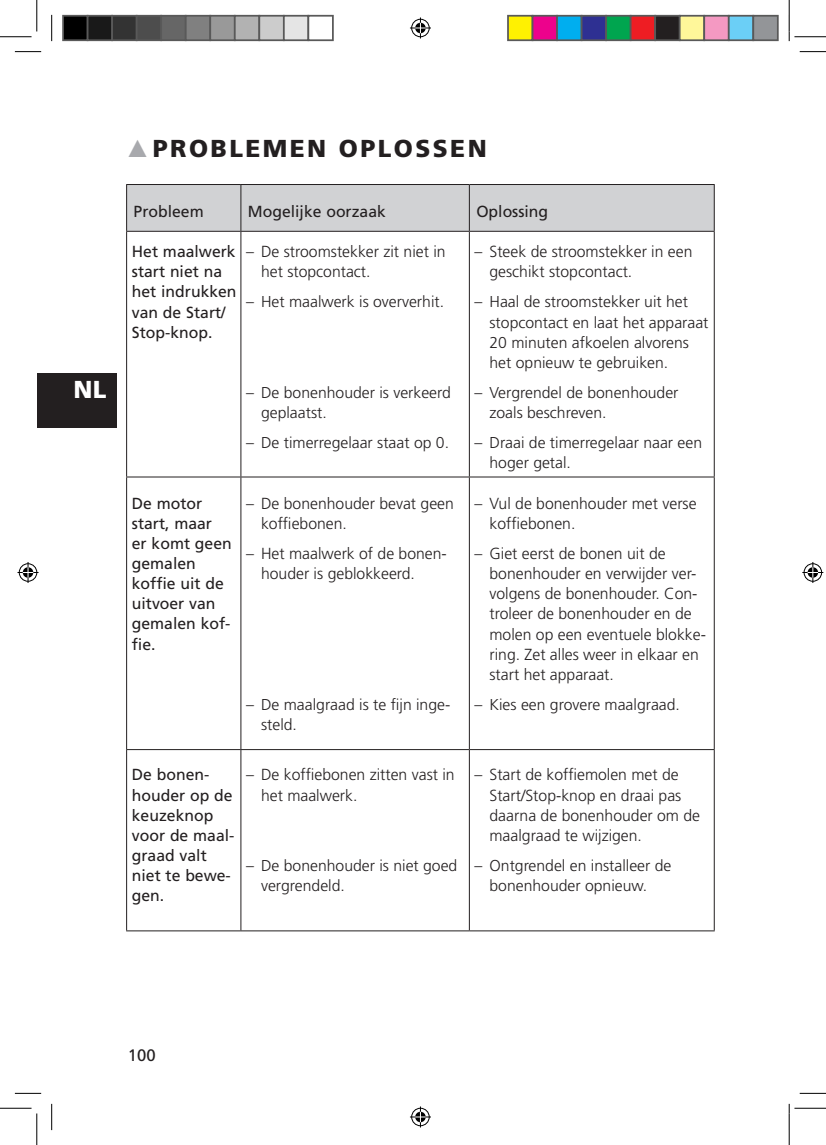
<style>
.page{position:relative;width:826px;height:1145px;background:#fff}
.page>*{position:absolute;margin:0;border:0;box-sizing:border-box;transform-origin:0 0}
.t1{font:900 24.5px "Frutiger";letter-spacing:.1em;color:#231f20}
.t2{font:900 24.5px "Frutiger";color:#fff}
.t3{font:16.62px "Frutiger";color:#231f20}
.t4{font:300 16.1px/20.1px "Frutiger";color:#231f20}
.t5{font:16.1px/20.1px "Frutiger";color:#231f20}
.t6{font:300 15.75px/20.1px "Frutiger";color:#231f20}
.s1{color:#a8a9ad}
.s2{font-size:16.1px}
</style>
<div class="page">
<div style="left:37px;top:373px;width:79px;height:55px;background:#231f20"></div>
<div style="left:127px;top:185px;width:586px;height:46px;background:#d1d2d4"></div>
<svg style="left:127px;top:232px;width:586px;height:698px"></svg>
<hr style="left:240px;top:185px;width:1px;height:46px;background:#231f20">
<hr style="left:468px;top:185px;width:1px;height:46px;background:#231f20">
<hr style="left:126px;top:231px;width:115px;height:1px;background:#231f20">
<hr style="left:126px;top:477px;width:115px;height:1px;background:#231f20">
<hr style="left:126px;top:749px;width:115px;height:1px;background:#231f20">
<hr style="left:240px;top:232px;width:1px;height:245px;background:#231f20">
<hr style="left:240px;top:477px;width:1px;height:272px;background:#231f20">
<hr style="left:240px;top:750px;width:1px;height:180px;background:#231f20">
<hr style="left:241px;top:231px;width:228px;height:1px;background:#231f20">
<hr style="left:469px;top:231px;width:245px;height:1px;background:#231f20">
<hr style="left:468px;top:232px;width:1px;height:245px;background:#231f20">
<hr style="left:468px;top:477px;width:1px;height:272px;background:#231f20">
<hr style="left:468px;top:750px;width:1px;height:180px;background:#231f20">
<hr style="left:241px;top:477px;width:228px;height:1px;background:#231f20">
<hr style="left:469px;top:477px;width:245px;height:1px;background:#231f20">
<hr style="left:241px;top:749px;width:228px;height:1px;background:#231f20">
<hr style="left:469px;top:749px;width:245px;height:1px;background:#231f20">
<hr style="left:126px;top:185px;width:1px;height:46px;background:#231f20">
<hr style="left:126px;top:184px;width:115px;height:1px;background:#231f20">
<hr style="left:241px;top:184px;width:228px;height:1px;background:#231f20">
<hr style="left:469px;top:184px;width:245px;height:1px;background:#231f20">
<hr style="left:713px;top:185px;width:1px;height:46px;background:#231f20">
<hr style="left:126px;top:232px;width:1px;height:245px;background:#231f20">
<hr style="left:713px;top:232px;width:1px;height:245px;background:#231f20">
<hr style="left:126px;top:477px;width:1px;height:272px;background:#231f20">
<hr style="left:713px;top:477px;width:1px;height:272px;background:#231f20">
<hr style="left:126px;top:750px;width:1px;height:180px;background:#231f20">
<hr style="left:126px;top:930px;width:115px;height:1px;background:#231f20">
<hr style="left:241px;top:930px;width:228px;height:1px;background:#231f20">
<hr style="left:713px;top:750px;width:1px;height:180px;background:#231f20">
<hr style="left:469px;top:930px;width:245px;height:1px;background:#231f20">
<svg style="left:15px;top:51px;width:26px;height:1px"></svg>
<svg style="left:799px;top:51px;width:26px;height:1px"></svg>
<svg style="left:15px;top:1093px;width:26px;height:1px"></svg>
<svg style="left:799px;top:1093px;width:26px;height:1px"></svg>
<svg style="left:51px;top:15px;width:1px;height:26px"></svg>
<svg style="left:51px;top:1104px;width:1px;height:26px"></svg>
<hr style="left:0;top:36px;width:32px;height:1px;background:#000">
<hr style="left:794px;top:36px;width:31px;height:1px;background:#000">
<hr style="left:0;top:1108px;width:32px;height:1px;background:#000">
<hr style="left:794px;top:1108px;width:31px;height:1px;background:#000">
<hr style="left:36px;top:0;width:1px;height:31px;background:#000">
<hr style="left:36px;top:1113px;width:1px;height:32px;background:#000">
<hr style="left:788px;top:0;width:1px;height:31px;background:#000">
<hr style="left:788px;top:1113px;width:1px;height:32px;background:#000">
<svg style="left:410px;top:17px;width:20px;height:21px"></svg>
<svg style="left:410px;top:1106px;width:20px;height:21px"></svg>
<svg style="left:18px;top:562px;width:21px;height:21px"></svg>
<svg style="left:802px;top:562px;width:20px;height:21px"></svg>
<div style="left:63px;top:16px;width:25px;height:24px;background:#000"></div>
<div style="left:62px;top:15px;width:26px;height:26px;border:2px solid #595959"></div>
<div style="left:88px;top:16px;width:24px;height:24px;background:#191919"></div>
<div style="left:87px;top:15px;width:26px;height:26px;border:2px solid #595959"></div>
<div style="left:112px;top:16px;width:25px;height:24px;background:#333"></div>
<div style="left:111px;top:15px;width:26px;height:26px;border:2px solid #595959"></div>
<div style="left:137px;top:16px;width:24px;height:24px;background:#4d4d4d"></div>
<div style="left:136px;top:15px;width:26px;height:26px;border:2px solid #595959"></div>
<div style="left:161px;top:16px;width:25px;height:24px;background:#666"></div>
<div style="left:160px;top:15px;width:26px;height:26px;border:2px solid #595959"></div>
<div style="left:186px;top:16px;width:24px;height:24px;background:#808080"></div>
<div style="left:185px;top:15px;width:26px;height:26px;border:2px solid #595959"></div>
<div style="left:210px;top:16px;width:25px;height:24px;background:#999"></div>
<div style="left:209px;top:15px;width:26px;height:26px;border:2px solid #595959"></div>
<div style="left:235px;top:16px;width:24px;height:24px;background:#b2b2b2"></div>
<div style="left:234px;top:15px;width:26px;height:26px;border:2px solid #595959"></div>
<div style="left:259px;top:16px;width:25px;height:24px;background:#ccc"></div>
<div style="left:258px;top:15px;width:26px;height:26px;border:2px solid #595959"></div>
<div style="left:284px;top:16px;width:24px;height:24px;background:#e5e5e5"></div>
<div style="left:283px;top:15px;width:26px;height:26px;border:2px solid #595959"></div>
<div style="left:307px;top:15px;width:26px;height:26px;border:2px solid #595959"></div>
<div style="left:507px;top:16px;width:25px;height:24px;background:#fff101"></div>
<div style="left:507px;top:15px;width:26px;height:26px;border:2px solid #595959"></div>
<div style="left:532px;top:16px;width:24px;height:24px;background:#ed028c"></div>
<div style="left:531px;top:15px;width:26px;height:26px;border:2px solid #595959"></div>
<div style="left:556px;top:16px;width:25px;height:24px;background:#00aeef"></div>
<div style="left:556px;top:15px;width:26px;height:26px;border:2px solid #595959"></div>
<div style="left:581px;top:16px;width:24px;height:24px;background:#2e3092"></div>
<div style="left:580px;top:15px;width:26px;height:26px;border:2px solid #595959"></div>
<div style="left:605px;top:16px;width:25px;height:24px;background:#00a54f"></div>
<div style="left:605px;top:15px;width:26px;height:26px;border:2px solid #595959"></div>
<div style="left:630px;top:16px;width:24px;height:24px;background:#ee1d23"></div>
<div style="left:629px;top:15px;width:26px;height:26px;border:2px solid #595959"></div>
<div style="left:654px;top:16px;width:25px;height:24px;background:#231f20"></div>
<div style="left:654px;top:15px;width:26px;height:26px;border:2px solid #595959"></div>
<div style="left:679px;top:16px;width:24px;height:24px;background:#fff79a"></div>
<div style="left:678px;top:15px;width:26px;height:26px;border:2px solid #595959"></div>
<div style="left:703px;top:16px;width:25px;height:24px;background:#f499c2"></div>
<div style="left:703px;top:15px;width:26px;height:26px;border:2px solid #595959"></div>
<div style="left:728px;top:16px;width:24px;height:24px;background:#6bcff6"></div>
<div style="left:727px;top:15px;width:26px;height:26px;border:2px solid #595959"></div>
<div style="left:752px;top:16px;width:25px;height:24px;background:#939598"></div>
<div style="left:752px;top:15px;width:26px;height:26px;border:2px solid #595959"></div>
<h1 class="t2" style="left:74px;top:376px;width:34px">NL</h1>
<h1 class="t1" style="left:128px;top:135px;width:360px"><span class="s1">▲</span>PROBLEMEN OPLOSSEN</h1>
<p class="t5" style="left:133px;top:202px;width:72px">Probleem</p>
<p class="t5" style="left:248px;top:202px;width:139px">Mogelijke oorzaak</p>
<p class="t5" style="left:476px;top:202px;width:73px">Oplossing</p>
<p class="t5" style="left:132px;top:242px;width:106px">Het maalwerk start niet na het indrukken van de Start/<br>Stop-knop.</p>
<p class="t4" style="left:261px;top:242px;width:186px;text-indent:-15px">– De stroomstekker zit niet in het stopcontact.</p>
<p class="t4" style="left:489px;top:242px;width:204px;text-indent:-15px">– Steek de stroomstekker in een geschikt stopcontact.</p>
<p class="t6" style="left:489px;top:292px;width:220px;text-indent:-15px"><span class="s2">–</span> Haal de stroomstekker uit het stopcontact en laat het apparaat<br>20 minuten afkoelen alvorens het opnieuw te gebruiken.</p>
<p class="t6" style="left:489px;top:383px;width:190px;text-indent:-15px"><span class="s2">–</span> Vergrendel de bonenhouder zoals beschreven.</p>
<p class="t6" style="left:489px;top:433px;width:214px;text-indent:-15px"><span class="s2">–</span> Draai de timerregelaar naar een hoger getal.</p>
<p class="t6" style="left:246px;top:292px;width:199px"><span class="s2">–</span> Het maalwerk is oververhit.</p>
<p class="t6" style="left:261px;top:383px;width:191px;text-indent:-15px"><span class="s2">–</span> De bonenhouder is verkeerd geplaatst.</p>
<p class="t6" style="left:246px;top:433px;width:204px"><span class="s2">–</span> De timerregelaar staat op 0.</p>
<p class="t5" style="left:132px;top:494px;width:101px">De motor start, maar<br>er komt geen gemalen koffie uit de uitvoer van gemalen kof&shy;fie.</p>
<p class="t4" style="left:261px;top:493px;width:194px;text-indent:-15px">– De bonenhouder bevat geen koffiebonen.</p>
<p class="t4" style="left:261px;top:544px;width:187px;text-indent:-15px">– Het maalwerk of de bonen&shy;houder is geblokkeerd.</p>
<p class="t6" style="left:261px;top:695px;width:191px;text-indent:-15px"><span class="s2">–</span> De maalgraad is te fijn inge&shy;steld.</p>
<p class="t5" style="left:132px;top:765px;width:104px">De bonen&shy;houder op de keuzeknop voor de maal&shy;graad valt niet te bewe&shy;gen.</p>
<p class="t4" style="left:261px;top:765px;width:195px;text-indent:-15px">– De koffiebonen zitten vast in het maalwerk.</p>
<p class="t6" style="left:261px;top:856px;width:198px;text-indent:-15px"><span class="s2">–</span> De bonenhouder is niet goed vergrendeld.</p>
<p class="t4" style="left:489px;top:493px;width:208px;text-indent:-15px">– Vul de bonenhouder met verse koffiebonen.</p>
<p class="t4" style="left:489px;top:544px;width:218px;text-indent:-15px">– Giet eerst de bonen uit de bonenhouder en verwijder ver&shy;volgens de bonenhouder. Con&shy;troleer de bonenhouder en de molen op een eventuele blokke&shy;ring. Zet alles weer in elkaar en start het apparaat.</p>
<p class="t6" style="left:474px;top:695px;width:207px"><span class="s2">–</span> Kies een grovere maalgraad.</p>
<p class="t4" style="left:489px;top:765px;width:212px;text-indent:-15px">– Start de koffiemolen met de<br>Start/Stop-knop en draai pas daarna de bonenhouder om de maalgraad te wijzigen.</p>
<p class="t6" style="left:474px;top:856px;width:198px;text-align:center"><span class="s2">–</span> Ontgrendel en installeer de bonenhouder opnieuw.</p>
<p class="t3" style="left:128px;top:1047px;width:29px">100</p>
</div>
